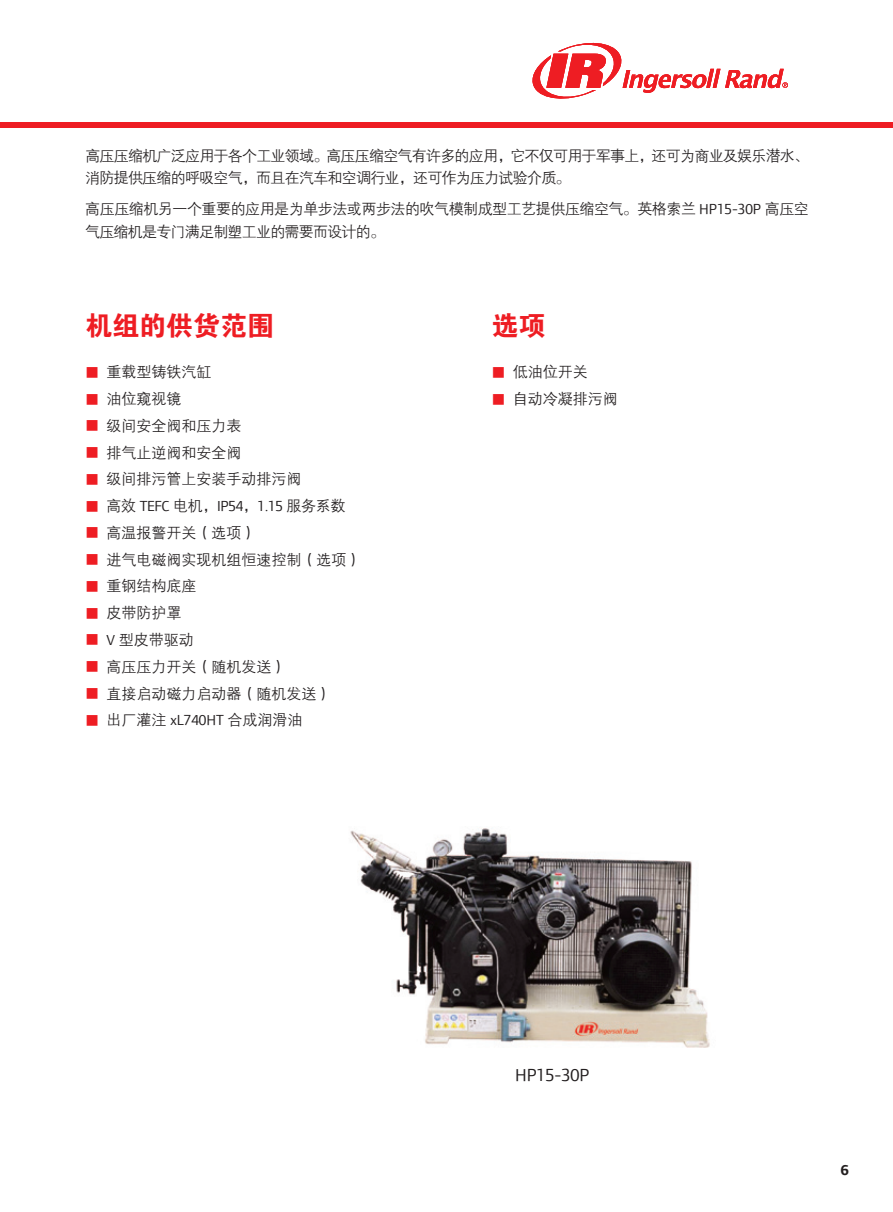
<style>
.page{position:relative;width:893px;height:1212px;background:#fff}
.page>*{position:absolute;margin:0;border:0;box-sizing:border-box;transform-origin:0 0}
.t1{font:27px "FZDHTJW GB1 0";color:#ee1d23}
.t2{font:18px "Foundry Form Sansbook";color:#231f20}
.t3{font:15px "FZZDXJW GB1 0";color:#231f20}
.t4{font:15px/22.5px "FZZDXJW GB1 0";letter-spacing:-.03em;color:#231f20}
.t5{font:15px/22.5px "FZZDXJW GB1 0";letter-spacing:-.05em;color:#231f20}
.t6{font:15px "Foundry Form Sansbook";letter-spacing:-.02em;color:#231f20}
.t7{font:15px "Foundry Form Sansbold";color:#231f20}
.s1{font-family:"Foundry Form Sansbook"}
.s2{font-size:13.5px;color:#ee1d23}
.s3{font-family:"FZZDXJW GB1 0";font-size:13.5px;color:#ee1d23}
.s4{font-family:"FZZDXJW GB1 0"}
</style>
<div class="page">
<img style="left:350px;top:828px;width:360px;height:220px">
<div style="left:0;top:122px;width:893px;height:6px;background:#ee1d23"></div>
<svg style="left:532px;top:42px;width:256px;height:57px"></svg>
<p class="t5" style="left:85px;top:145px;width:725px">高压压缩机广泛应用于各个工业领域。高压压缩空气有许多的应用，它不仅可用于军事上，还可为商业及娱乐潜水、消防提供压缩的呼吸空气，而且在汽车和空调行业，还可作为压力试验介质。</p>
<p class="t4" style="left:85px;top:198px;width:725px">高压压缩机另一个重要的应用是为单步法或两步法的吹气模制成型工艺提供压缩空气。英格索兰 <span class="s1">HP15-30P</span> 高压空气压缩机是专门满足制塑工业的需要而设计的。</p>
<h1 class="t1" style="left:85px;top:311px;width:190px">机组的供货范围</h1>
<h1 class="t1" style="left:492px;top:311px;width:55px">选项</h1>
<p class="t4" style="left:492px;top:361px;width:98px"><span class="s2">■</span> 低油位开关</p>
<p class="t3" style="left:492px;top:391px;width:128px"><span class="s2">■</span> 自动冷凝排污阀</p>
<p class="t3" style="left:85px;top:364px;width:128px"><span class="s2">■</span> 重载型铸铁汽缸</p>
<p class="t4" style="left:85px;top:388px;width:98px"><span class="s2">■</span> 油位窥视镜</p>
<p class="t3" style="left:85px;top:418px;width:158px"><span class="s2">■</span> 级间安全阀和压力表</p>
<p class="t3" style="left:85px;top:444px;width:158px"><span class="s2">■</span> 排气止逆阀和安全阀</p>
<p class="t3" style="left:85px;top:471px;width:218px"><span class="s2">■</span> 级间排污管上安装手动排污阀</p>
<p class="t6" style="left:85px;top:498px;width:262px"><span class="s3">■</span> <span class="s4">高效</span> TEFC <span class="s4">电机，</span>IP54<span class="s4">，</span>1.15 <span class="s4">服务系数</span></p>
<p class="t3" style="left:85px;top:525px;width:173px"><span class="s2">■</span> 高温报警开关（选项）</p>
<p class="t3" style="left:85px;top:551px;width:278px"><span class="s2">■</span> 进气电磁阀实现机组恒速控制（选项）</p>
<p class="t4" style="left:85px;top:575px;width:113px"><span class="s2">■</span> 重钢结构底座</p>
<p class="t4" style="left:85px;top:602px;width:98px"><span class="s2">■</span> 皮带防护罩</p>
<p class="t4" style="left:85px;top:629px;width:110px"><span class="s2">■</span> <span class="s1">V</span> 型皮带驱动</p>
<p class="t3" style="left:85px;top:658px;width:203px"><span class="s2">■</span> 高压压力开关（随机发送）</p>
<p class="t3" style="left:85px;top:685px;width:248px"><span class="s2">■</span> 直接启动磁力启动器（随机发送）</p>
<p class="t3" style="left:85px;top:712px;width:219px"><span class="s2">■</span> 出厂灌注 <span class="s1">xL740HT</span> 合成润滑油</p>
<p class="t2" style="left:515px;top:1065px;width:76px">HP15-30P</p>
<p class="t7" style="left:841px;top:1161px;width:9px">6</p>
</div>
